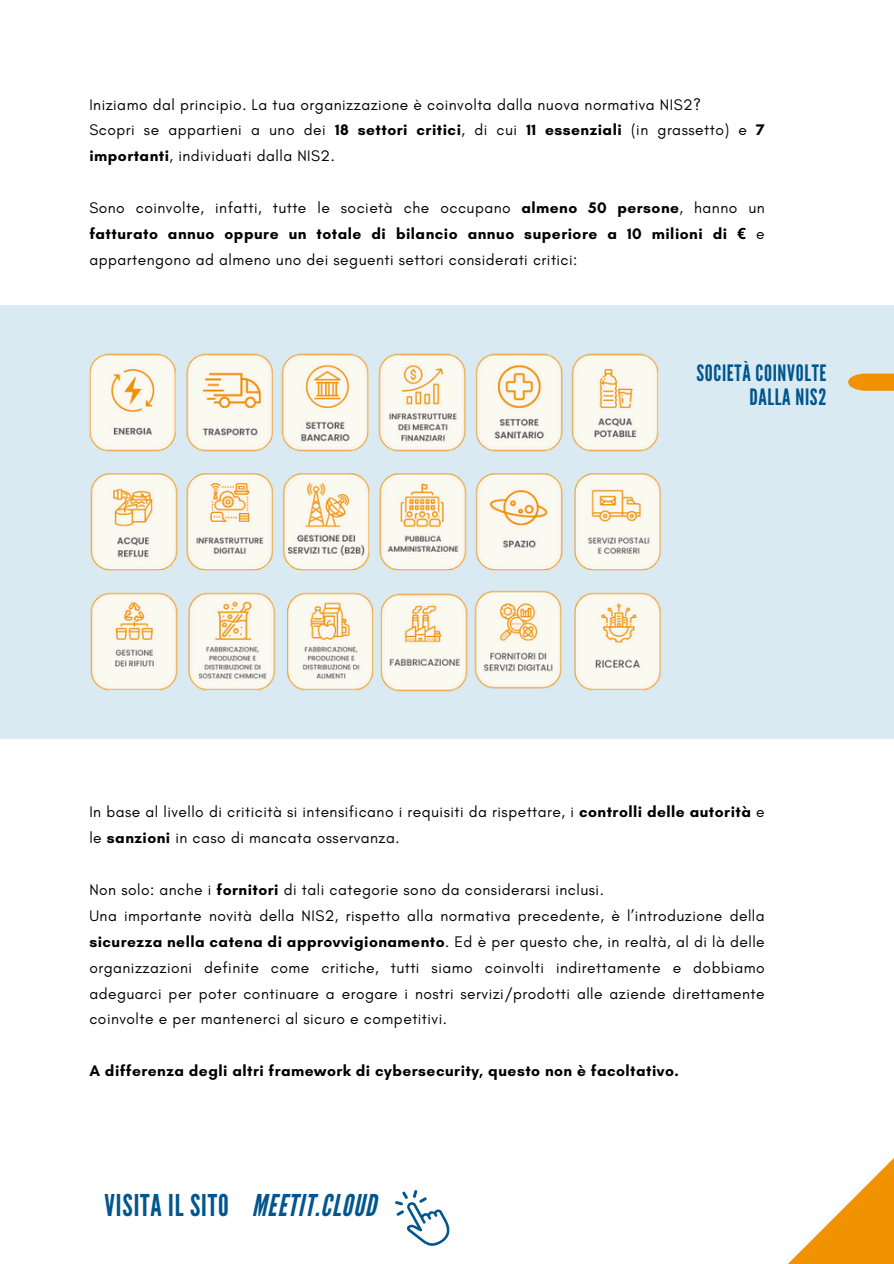
<style>
.page{position:relative;width:894px;height:1264px;background:#fff}
.page>*{position:absolute;margin:0;border:0;box-sizing:border-box;transform-origin:0 0}
.t1{font:30px "League Gothic";letter-spacing:.03em;color:#00568d}
.t2{font:22.5px/23.7px "League Gothic";letter-spacing:.03em;color:#00568d;text-align:right}
.t3{font:15.6px/25.8px "Glacial Indifference";letter-spacing:.03em;color:#000}
.t4{font:700 15.6px "Glacial Indifference";letter-spacing:.03em;color:#000}
.s1{font-weight:700}
.s2{font-family:"Noto Sans";font-weight:700}
.s3{font-style:italic}
</style>
<div class="page">
<svg style="left:449px;top:1159px;width:444px;height:104px"></svg>
<svg style="left:395px;top:1190px;width:54px;height:56px"></svg>
<div style="left:0;top:305px;width:893px;height:434px;background:#d9eaf3"></div>
<div style="left:847px;top:373px;width:46px;height:18px;background:#f39200"></div>
<img style="left:89px;top:353px;width:573px;height:339px">
<p class="t3" style="left:89px;top:91px;width:613px">Iniziamo dal principio. La tua organizzazione è coinvolta dalla nuova normativa NIS2?</p>
<h3 class="t3" style="left:89px;top:117px;width:676px">Scopri se appartieni a uno dei <span class="s1">18 settori critici</span>, di cui <span class="s1">11 essenziali</span> (in grassetto) e <span class="s1">7 importanti</span>, individuati dalla NIS2.</h3>
<p class="t3" style="left:89px;top:195px;width:676px;text-align:justify">Sono coinvolte, infatti, tutte le società che occupano <span class="s1">almeno 50 persone</span>, hanno un <span class="s1">fatturato annuo oppure un totale di bilancio annuo superiore a 10 milioni di</span> <span class="s2">€</span> e appartengono ad almeno uno dei seguenti settori considerati critici:</p>
<p class="t2" style="left:696px;top:361px;width:131px">SOCIETÀ COINVOLTE<br>DALLA NIS2</p>
<p class="t3" style="left:89px;top:799px;width:676px">In base al livello di criticità si intensificano i requisiti da rispettare, i <span class="s1">controlli delle autorità</span> e le <span class="s1">sanzioni</span> in caso di mancata osservanza.</p>
<h2 class="t3" style="left:89px;top:876px;width:516px">Non solo: anche i <span class="s1">fornitori</span> di tali categorie sono da considerarsi inclusi.</h2>
<p class="t3" style="left:89px;top:902px;width:676px;text-align:justify">Una importante novità della NIS2, rispetto alla normativa precedente, è l’introduzione della <span class="s1">sicurezza nella catena di approvvigionamento</span>. Ed è per questo che, in realtà, al di là delle organizzazioni definite come critiche, tutti siamo coinvolti indirettamente e dobbiamo adeguarci per poter continuare a erogare i nostri servizi/prodotti alle aziende direttamente coinvolte e per mantenerci al sicuro e competitivi.</p>
<p class="t4" style="left:89px;top:1061px;width:591px">A differenza degli altri framework di cybersecurity, questo non è facoltativo.</p>
<p class="t1" style="left:104px;top:1188px;width:273px">VISITA IL SITO <span class="s3">MEETIT.CLOUD</span></p>
</div>
